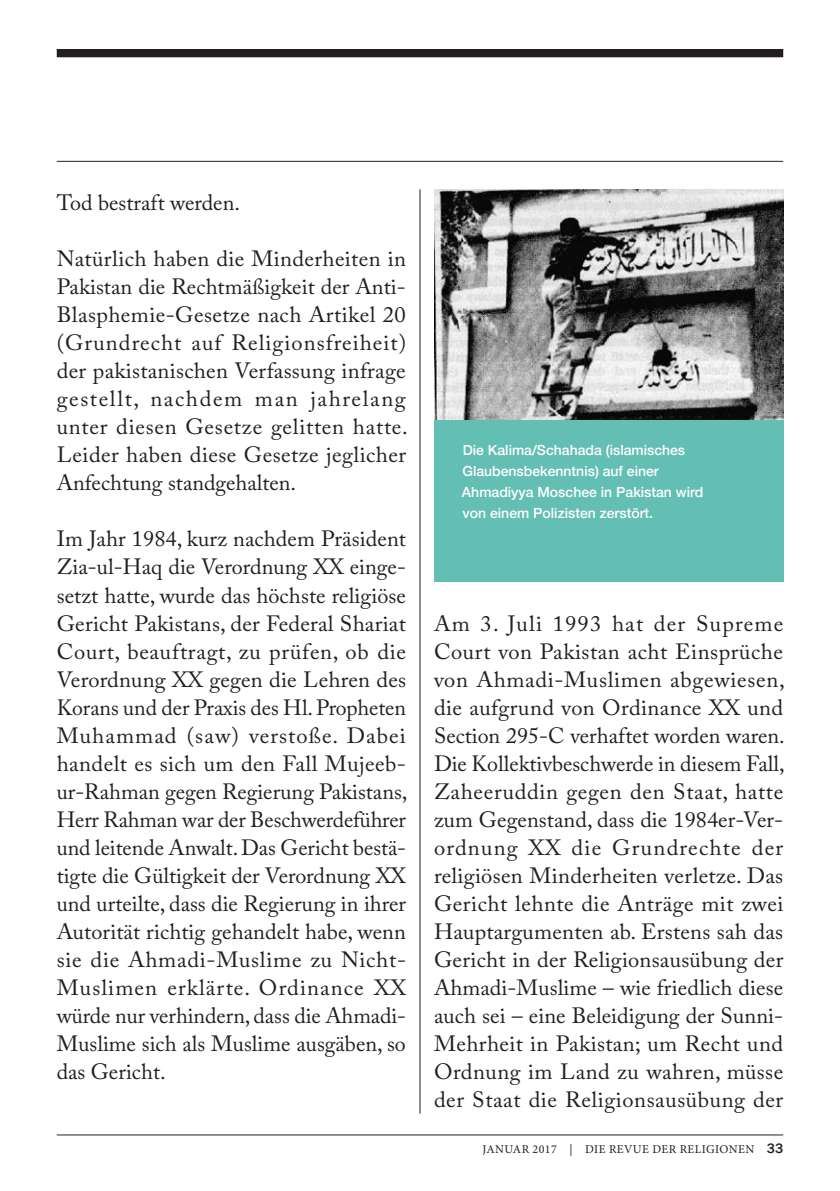
<style>
.page{position:relative;width:840px;height:1191px;background:#fff}
.page>*{position:absolute;margin:0;border:0;box-sizing:border-box;transform-origin:0 0}
.t1{font:22px/28px "Adobe Caslon Pro";color:#231f20;text-align:justify}
.t2{font:500 14px/21px "Helvetica Neue";color:#fff}
.t3{font:12px "Minion Pro";letter-spacing:.035em;color:#231f20}
.s1{font-family:"Franklin Gothic";font-weight:500;font-size:14px}
</style>
<div class="page">
<hr style="left:57px;top:1134px;width:725px;height:1px;background:#231f20">
<hr style="left:57px;top:161px;width:725px;height:1px;background:#231f20">
<div style="left:57px;top:49px;width:725px;height:8px;background:#231f20"></div>
<hr style="left:419px;top:189px;width:1px;height:924px;background:#231f20">
<img style="left:434px;top:189px;width:348px;height:231px">
<div style="left:433px;top:420px;width:349px;height:161px;background:#63beb4"></div>
<p class="t1" style="left:57px;top:189px;width:185px">Tod bestraft werden.</p>
<p class="t1" style="left:57px;top:245px;width:352px">Natürlich haben die Minderheiten in Pakistan die Rechtmäßigkeit der Anti-Blasphemie-Gesetze nach Artikel 20 (Grundrecht auf Religionsfreiheit) der pakistanischen Verfassung infrage gestellt, nachdem man jahrelang unter diesen Gesetze gelitten hatte.<br>Leider haben diese Gesetze jeglicher Anfechtung standgehalten.</p>
<p class="t1" style="left:57px;top:525px;width:352px">Im Jahr 1984, kurz nachdem Präsident Zia-ul-Haq die Verordnung XX einge&shy;setzt hatte, wurde das höchste religiöse Gericht Pakistans, der Federal Shariat Court, beauftragt, zu prüfen, ob die Verordnung XX gegen die Lehren des Korans und der Praxis des Hl. Propheten Muhammad (saw) verstoße. Dabei handelt es sich um den Fall Mujeeb&shy;ur-Rahman gegen Regierung Pakistans, Herr Rahman war der Beschwerdeführer und leitende Anwalt. Das Gericht bestä&shy;tigte die Gültigkeit der Verordnung XX und urteilte, dass die Regierung in ihrer Autorität richtig gehandelt habe, wenn sie die Ahmadi-Muslime zu Nicht-Muslimen erklärte. Ordinance XX würde nur verhindern, dass die Ahmadi-Muslime sich als Muslime ausgäben, so das Gericht.</p>
<p class="t2" style="left:461px;top:439px;width:243px">Die Kalima/Schahada (islamisches Glaubensbekenntnis) auf einer Ahmadiyya Moschee in Pakistan wird von einem Polizisten zerstört.</p>
<p class="t1" style="left:434px;top:609px;width:352px">Am 3. Juli 1993 hat der Supreme Court von Pakistan acht Einsprüche von Ahmadi-Muslimen abgewiesen, die aufgrund von Ordinance XX und Section 295-C verhaftet worden waren.<br>Die Kollektivbeschwerde in diesem Fall, Zaheeruddin gegen den Staat, hatte zum Gegenstand, dass die 1984er-Ver&shy;ordnung XX die Grundrechte der religiösen Minderheiten verletze. Das Gericht lehnte die Anträge mit zwei Hauptargumenten ab. Erstens sah das Gericht in der Religionsausübung der Ahmadi-Muslime – wie friedlich diese auch sei – eine Beleidigung der Sunni-Mehrheit in Pakistan; um Recht und Ordnung im Land zu wahren, müsse der Staat die Religionsausübung der</p>
<p class="t3" style="left:482px;top:1140px;width:302px">JANUAR 2017 | DIE REVUE DER RELIGIONEN <span class="s1">33</span></p>
</div>
